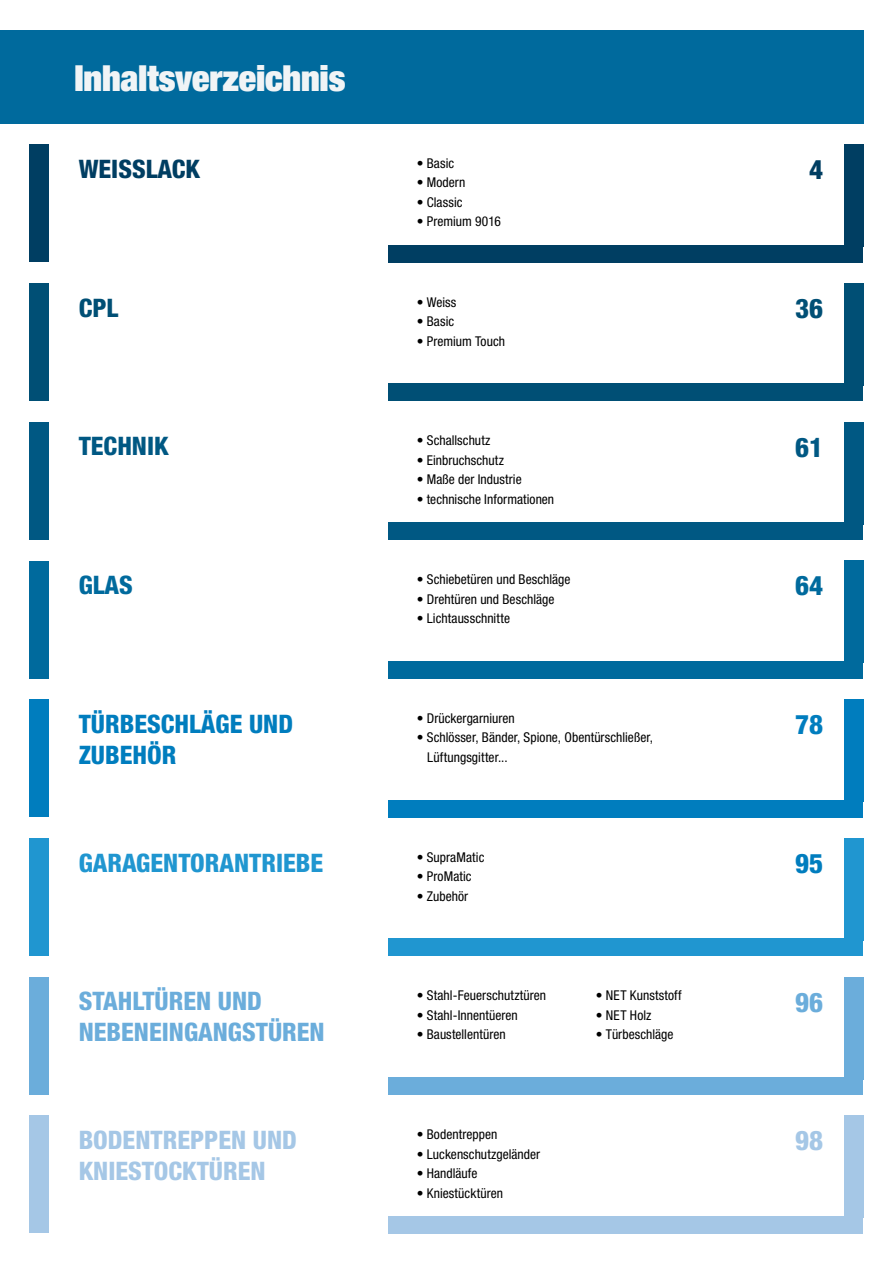
<style>
.page{position:relative;width:893px;height:1263px;background:#fff}
.page>*{position:absolute;margin:0;border:0;box-sizing:border-box;transform-origin:0 0}
.t1{font:900 expanded 36px "Helvetica Neue";letter-spacing:-.005em;color:#f0f4f6}
.t2{font:800 condensed 27px "Helvetica Neue";color:#007dbe}
.t3{font:800 condensed 27px "Helvetica Neue";color:#a5c7e6}
.t4{font:800 condensed 27px "Helvetica Neue";color:#6baddb}
.t5{font:800 condensed 27px "Helvetica Neue";color:#006a9d}
.t6{font:800 condensed 27px "Helvetica Neue";color:#005883}
.t7{font:800 condensed 27px "Helvetica Neue";color:#004f75}
.t8{font:800 condensed 27px "Helvetica Neue";color:#003e62}
.t9{font:800 condensed 25.5px/30.6px "Helvetica Neue";color:#6baddb}
.t10{font:800 condensed 25.5px/30.6px "Helvetica Neue";color:#a5c7e6}
.t11{font:800 condensed 25.5px/30.6px "Helvetica Neue";color:#007dbe}
.t12{font:800 condensed 25.5px "Helvetica Neue";color:#2096d0}
.t13{font:800 condensed 25.5px "Helvetica Neue";color:#003e62}
.t14{font:800 condensed 25.5px "Helvetica Neue";color:#005883}
.t15{font:800 condensed 25.5px "Helvetica Neue";color:#006a9d}
.t16{font:800 condensed 25.5px "Helvetica Neue";color:#004f75}
.t17{font:condensed 13.5px/19.5px "Helvetica Neue";letter-spacing:.005em;color:#000}
</style>
<div class="page">
<div style="left:0;top:30px;width:863px;height:93px;background:#006a9d"></div>
<div style="left:30px;top:145px;width:19px;height:117px;background:#003e62"></div>
<div style="left:844px;top:145px;width:19px;height:102px;background:#003e62"></div>
<div style="left:30px;top:283px;width:19px;height:118px;background:#004f75"></div>
<div style="left:844px;top:283px;width:19px;height:102px;background:#004f75"></div>
<div style="left:30px;top:422px;width:19px;height:117px;background:#005883"></div>
<div style="left:844px;top:422px;width:19px;height:102px;background:#005883"></div>
<div style="left:30px;top:561px;width:19px;height:117px;background:#006a9d"></div>
<div style="left:844px;top:561px;width:19px;height:102px;background:#006a9d"></div>
<div style="left:30px;top:699px;width:19px;height:118px;background:#007dbe"></div>
<div style="left:844px;top:699px;width:19px;height:102px;background:#007dbe"></div>
<div style="left:30px;top:838px;width:19px;height:118px;background:#2096d0"></div>
<div style="left:844px;top:838px;width:19px;height:102px;background:#2096d0"></div>
<div style="left:30px;top:977px;width:19px;height:117px;background:#6baddb"></div>
<div style="left:844px;top:977px;width:19px;height:102px;background:#6baddb"></div>
<div style="left:30px;top:1116px;width:19px;height:117px;background:#a5c7e6"></div>
<div style="left:844px;top:1116px;width:19px;height:102px;background:#a5c7e6"></div>
<div style="left:388px;top:245px;width:475px;height:17px;background:#003e62"></div>
<div style="left:388px;top:384px;width:475px;height:17px;background:#004f75"></div>
<div style="left:388px;top:522px;width:475px;height:17px;background:#005883"></div>
<div style="left:388px;top:661px;width:475px;height:17px;background:#006a9d"></div>
<div style="left:388px;top:800px;width:475px;height:17px;background:#007dbe"></div>
<div style="left:388px;top:939px;width:475px;height:17px;background:#2096d0"></div>
<div style="left:388px;top:1077px;width:475px;height:17px;background:#6baddb"></div>
<div style="left:388px;top:1216px;width:475px;height:17px;background:#a5c7e6"></div>
<h1 class="t1" style="left:74px;top:55px;width:272px">Inhaltsverzeichnis</h1>
<p class="t17" style="left:417px;top:153px;width:39px">• Basic</p>
<p class="t17" style="left:417px;top:173px;width:50px">• Modern</p>
<p class="t17" style="left:417px;top:192px;width:47px">• Classic</p>
<p class="t17" style="left:417px;top:212px;width:86px">• Premium 9016</p>
<h3 class="t13" style="left:79px;top:153px;width:123px">WEISSLACK</h3>
<h2 class="t8" style="left:809px;top:153px;width:16px">4</h2>
<p class="t17" style="left:417px;top:292px;width:41px">• Weiss</p>
<p class="t17" style="left:417px;top:312px;width:39px">• Basic</p>
<p class="t17" style="left:417px;top:331px;width:90px">• Premium Touch</p>
<h3 class="t16" style="left:79px;top:292px;width:41px">CPL</h3>
<h2 class="t7" style="left:795px;top:292px;width:30px">36</h2>
<p class="t17" style="left:417px;top:431px;width:75px">• Schallschutz</p>
<p class="t17" style="left:417px;top:450px;width:89px">• Einbruchschutz</p>
<p class="t17" style="left:417px;top:470px;width:106px">• Maße der Industrie</p>
<p class="t17" style="left:417px;top:489px;width:139px">• technische Informationen</p>
<h3 class="t14" style="left:79px;top:431px;width:92px">TECHNIK</h3>
<h2 class="t6" style="left:795px;top:430px;width:30px">61</h2>
<p class="t17" style="left:417px;top:569px;width:155px">• Schiebetüren und Beschläge</p>
<p class="t17" style="left:417px;top:589px;width:139px">• Drehtüren und Beschläge</p>
<p class="t17" style="left:417px;top:608px;width:95px">• Lichtausschnitte</p>
<h3 class="t15" style="left:79px;top:569px;width:56px">GLAS</h3>
<h2 class="t5" style="left:795px;top:569px;width:30px">64</h2>
<h3 class="t11" style="left:79px;top:708px;width:216px">TÜRBESCHLÄGE UND<br>ZUBEHÖR</h3>
<h2 class="t2" style="left:795px;top:708px;width:30px">78</h2>
<p class="t17" style="left:417px;top:708px;width:100px">• Drückergarniuren</p>
<p class="t17" style="left:427px;top:728px;width:227px;text-indent:-11px">• Schlösser, Bänder, Spione, Obentürschließer,<br>Lüftungsgitter...</p>
<p class="t17" style="left:417px;top:847px;width:69px">• SupraMatic</p>
<p class="t17" style="left:417px;top:866px;width:56px">• ProMatic</p>
<p class="t17" style="left:417px;top:886px;width:53px">• Zubehör</p>
<h3 class="t12" style="left:79px;top:847px;width:246px">GARAGENTORANTRIEBE</h3>
<h2 class="t2" style="left:795px;top:846px;width:30px">95</h2>
<h3 class="t9" style="left:79px;top:985px;width:248px">STAHLTÜREN UND<br>NEBENEINGANGSTÜREN</h3>
<h2 class="t4" style="left:795px;top:985px;width:30px">96</h2>
<p class="t17" style="left:417px;top:986px;width:131px">• Stahl-Feuerschutztüren</p>
<p class="t17" style="left:417px;top:1005px;width:103px">• Stahl-Innentüeren</p>
<p class="t17" style="left:417px;top:1025px;width:90px">• Baustellentüren</p>
<p class="t17" style="left:596px;top:986px;width:87px">• NET Kunststoff</p>
<p class="t17" style="left:596px;top:1005px;width:57px">• NET Holz</p>
<p class="t17" style="left:596px;top:1025px;width:79px">• Türbeschläge</p>
<p class="t17" style="left:417px;top:1124px;width:82px">• Bodentreppen</p>
<p class="t17" style="left:417px;top:1144px;width:125px">• Luckenschutzgeländer</p>
<p class="t17" style="left:417px;top:1163px;width:62px">• Handläufe</p>
<p class="t17" style="left:417px;top:1183px;width:88px">• Kniestücktüren</p>
<h3 class="t10" style="left:79px;top:1124px;width:220px">BODENTREPPEN UND<br>KNIESTOCKTÜREN</h3>
<h2 class="t3" style="left:795px;top:1124px;width:30px">98</h2>
</div>
